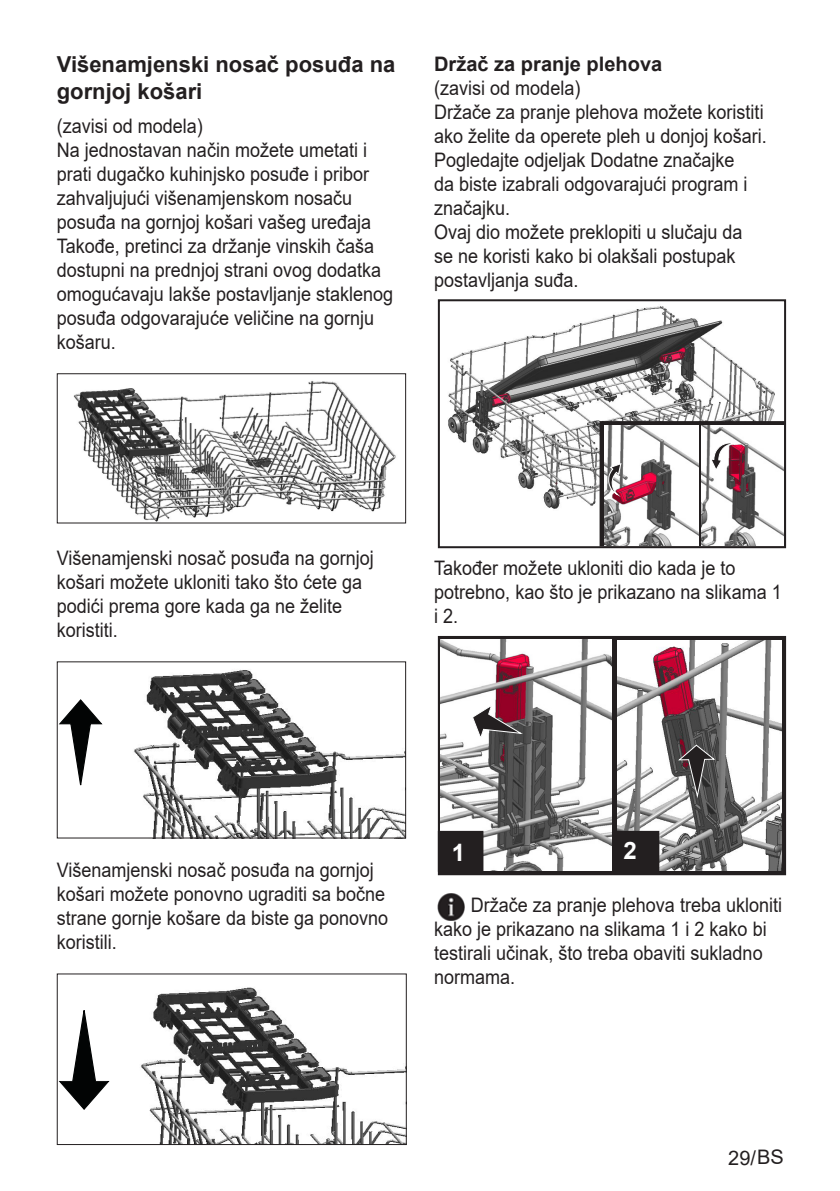
<style>
.page{position:relative;width:840px;height:1191px;background:#fff}
.page>*{position:absolute;margin:0;border:0;box-sizing:border-box;transform-origin:0 0}
.t1{font:700 24px "Arial";color:#fff}
.Baslik{font:700 22px/26.4px "Arial";color:#231f20}
.Yazi_alanlari{font:20px/24px "Arial";color:#231f20;scale:.9 1}
.Alt_Baslik{font:700 20px "Arial";color:#231f20}
.Yazi_alanlari-2{font:20px "Arial";color:#231f20}
</style>
<div class="page">
<img style="left:73px;top:381px;width:323px;height:140px">
<div style="left:57px;top:373px;width:349px;height:150px;border:1px solid #231f20"></div>
<img style="left:102px;top:670px;width:302px;height:166px">
<svg style="left:59px;top:699px;width:43px;height:87px"></svg>
<div style="left:57px;top:661px;width:349px;height:177px;border:1px solid #231f20"></div>
<img style="left:109px;top:987px;width:295px;height:156px">
<svg style="left:59px;top:1010px;width:50px;height:100px"></svg>
<div style="left:57px;top:973px;width:349px;height:172px;border:1px solid #231f20"></div>
<img style="left:448px;top:299px;width:339px;height:230px">
<div style="left:437px;top:299px;width:348px;height:249px;border:2px solid #231f20"></div>
<svg style="left:602px;top:424px;width:179px;height:119px"></svg>
<div style="left:599px;top:421px;width:185px;height:125px;border:2px solid #231f20"></div>
<img style="left:701px;top:426px;width:81px;height:119px">
<img style="left:604px;top:426px;width:93px;height:119px">
<svg style="left:608px;top:463px;width:13px;height:34px"></svg>
<svg style="left:709px;top:442px;width:29px;height:29px"></svg>
<div style="left:438px;top:637px;width:346px;height:237px;background:linear-gradient(to bottom,#231f20,#231f20)"></div>
<div style="left:437px;top:636px;width:348px;height:239px;border:2px solid #231f20"></div>
<img style="left:440px;top:639px;width:171px;height:232px">
<img style="left:616px;top:640px;width:165px;height:230px">
<svg style="left:471px;top:703px;width:54px;height:38px"></svg>
<svg style="left:676px;top:744px;width:40px;height:56px"></svg>
<div style="left:438px;top:832px;width:44px;height:39px;background:#231f20"></div>
<div style="left:437px;top:831px;width:46px;height:41px;border:2px solid #231f20"></div>
<div style="left:614px;top:832px;width:44px;height:39px;background:#231f20"></div>
<div style="left:613px;top:831px;width:46px;height:41px;border:2px solid #231f20"></div>
<img style="left:437px;top:893px;width:28px;height:27px">
<p class="Baslik" style="left:57px;top:52px;width:340px">Višenamjenski nosač posuđa na gornjoj košari</p>
<p class="Yazi_alanlari" style="left:57px;top:114px;width:164px">(zavisi od modela)</p>
<p class="Yazi_alanlari" style="left:57px;top:138px;width:375px">Na jednostavan način možete umetati i prati dugačko kuhinjsko posuđe i pribor zahvaljujući višenamjenskom nosaču posuđa na gornjoj košari vašeg uređaja Takođe, pretinci za držanje vinskih čaša dostupni na prednjoj strani ovog dodatka omogućavaju lakše postavljanje staklenog posuđa odgovarajuće veličine na gornju košaru.</p>
<p class="Alt_Baslik" style="left:434px;top:50px;width:229px">Držač za pranje plehova</p>
<p class="Yazi_alanlari" style="left:434px;top:76px;width:164px">(zavisi od modela)</p>
<p class="Yazi_alanlari" style="left:434px;top:100px;width:371px">Držače za pranje plehova možete koristiti ako želite da operete pleh u donjoj košari.</p>
<p class="Yazi_alanlari" style="left:434px;top:148px;width:349px">Pogledajte odjeljak Dodatne značajke da biste izabrali odgovarajući program i značajku.</p>
<p class="Yazi_alanlari" style="left:434px;top:220px;width:344px">Ovaj dio možete preklopiti u slučaju da se ne koristi kako bi olakšali postupak postavljanja suđa.</p>
<p class="Yazi_alanlari" style="left:57px;top:546px;width:354px">Višenamjenski nosač posuđa na gornjoj košari možete ukloniti tako što ćete ga podići prema gore kada ga ne želite koristiti.</p>
<p class="Yazi_alanlari" style="left:434px;top:556px;width:387px">Također možete ukloniti dio kada je to potrebno, kao što je prikazano na slikama 1 i 2.</p>
<p class="Yazi_alanlari" style="left:57px;top:858px;width:369px">Višenamjenski nosač posuđa na gornjoj košari možete ponovno ugraditi sa bočne strane gornje košare da biste ga ponovno koristili.</p>
<p class="t1" style="left:451px;top:835px;width:15px">1</p>
<p class="t1" style="left:623px;top:834px;width:15px">2</p>
<p class="Yazi_alanlari" style="left:434px;top:892px;width:388px;text-indent:36px">Držače za pranje plehova treba ukloniti kako je prikazano na slikama 1 i 2 kako bi testirali učinak, što treba obaviti sukladno normama.</p>
<p class="Yazi_alanlari-2" style="left:727px;top:1143px;width:57px">29/BS</p>
</div>
